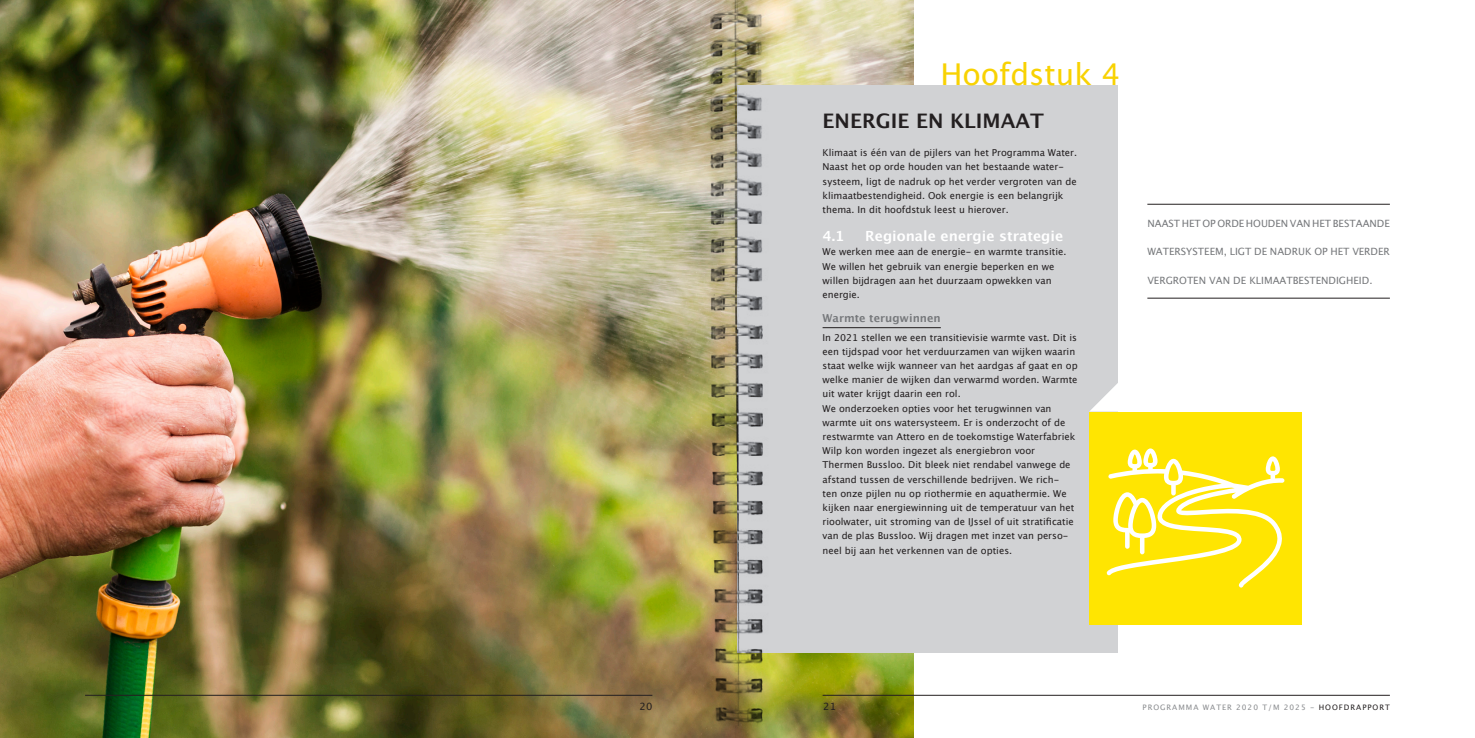
<style>
.page{position:relative;width:1475px;height:738px;background:#fff}
.page>*{position:absolute;margin:0;border:0;box-sizing:border-box;transform-origin:0 0}
.Hoofdstuk_nr_geel{font:30px "Lucida Grande";color:#f8d202}
.HFST_KOP{font:700 20px "Lucida Grande";color:#231f20}
.Alineakop_geel{font:700 14px "Lucida Grande";color:#fff}
.subkopje_grijs{font:700 11px "Lucida Grande";color:#76787b}
.uitgelichte_tekst{font:10px "Lucida Grande";color:#76787b}
.t1{font:10px "Lucida Grande";color:#231f20}
.platte_tekst{font:9.5px/14.2px "Lucida Grande";color:#231f20}
.t2{font:7.5px "Lucida Grande";letter-spacing:.13em;color:#8a8c8f}
.s1{color:#231f20}
</style>
<div class="page">
<img style="left:0;top:0;width:913px;height:737px">
<div style="left:737px;top:85px;width:380px;height:567px;background:#d1d2d4"></div>
<hr style="left:1147px;top:204px;width:242px;height:1px;background:#231f20">
<hr style="left:1147px;top:298px;width:242px;height:1px;background:#231f20">
<hr style="left:822px;top:327px;width:118px;height:1px;background:#231f20">
<div style="left:1089px;top:411px;width:212px;height:213px;background:#ffe501"></div>
<svg style="left:1090px;top:369px;width:28px;height:42px"></svg>
<svg style="left:1106px;top:448px;width:178px;height:139px"></svg>
<hr style="left:822px;top:694px;width:567px;height:1px;background:#231f20">
<hr style="left:85px;top:694px;width:567px;height:1px;background:#231f20">
<img style="left:697px;top:0;width:81px;height:737px">
<p class="Hoofdstuk_nr_geel" style="left:940px;top:57px;width:181px">Hoofdstuk 4</p>
<p class="HFST_KOP" style="left:822px;top:104px;width:223px">ENERGIE EN KLIMAAT</p>
<p class="platte_tekst" style="left:822px;top:146px;width:256px">Klimaat is één van de pijlers van het Programma Water.<br>Naast het op orde houden van het bestaande water&shy;systeem, ligt de nadruk op het verder vergroten van de klimaatbestendigheid. Ook energie is een belangrijk thema. In dit hoofdstuk leest u hierover.</p>
<p class="Alineakop_geel" style="left:822px;top:225px;width:23px">4.1</p>
<p class="Alineakop_geel" style="left:865px;top:225px;width:200px">Regionale energie strategie</p>
<p class="platte_tekst" style="left:822px;top:245px;width:245px">We werken mee aan de energie- en warmte transitie.<br>We willen het gebruik van energie beperken en we willen bijdragen aan het duurzaam opwekken van energie.</p>
<p class="subkopje_grijs" style="left:822px;top:309px;width:120px">Warmte terugwinnen</p>
<p class="platte_tekst" style="left:822px;top:330px;width:256px">In 2021 stellen we een transitievisie warmte vast. Dit is een tijdspad voor het verduurzamen van wijken waarin staat welke wijk wanneer van het aardgas af gaat en op welke manier de wijken dan verwarmd worden. Warmte uit water krijgt daarin een rol.</p>
<p class="platte_tekst" style="left:822px;top:401px;width:254px">We onderzoeken opties voor het terugwinnen van warmte uit ons watersysteem. Er is onderzocht of de restwarmte van Attero en de toekomstige Waterfabriek Wilp kon worden ingezet als energiebron voor Thermen Bussloo. Dit bleek niet rendabel vanwege de afstand tussen de verschillende bedrijven. We rich&shy;ten onze pijlen nu op riothermie en aquathermie. We kijken naar energiewinning uit de temperatuur van het rioolwater, uit stroming van de IJssel of uit stratificatie van de plas Bussloo. Wij dragen met inzet van perso&shy;neel bij aan het verkennen van de opties.</p>
<p class="uitgelichte_tekst" style="left:1147px;top:217px;width:244px">NAAST HET OPORDE HOUDEN VAN HET BESTAANDE</p>
<p class="uitgelichte_tekst" style="left:1147px;top:246px;width:244px">WATERSYSTEEM, LIGT DE NADRUK OP HET VERDER</p>
<p class="uitgelichte_tekst" style="left:1147px;top:274px;width:227px">VERGROTEN VAN DE KLIMAATBESTENDIGHEID.</p>
<p class="t1" style="left:639px;top:699px;width:14px">20</p>
<p class="t1" style="left:823px;top:699px;width:14px">21</p>
<p class="t2" style="left:1142px;top:702px;width:249px">PROGRAMMA WATER 2020 T/M 2025 - <span class="s1">HOOFDRAPPORT</span></p>
</div>
